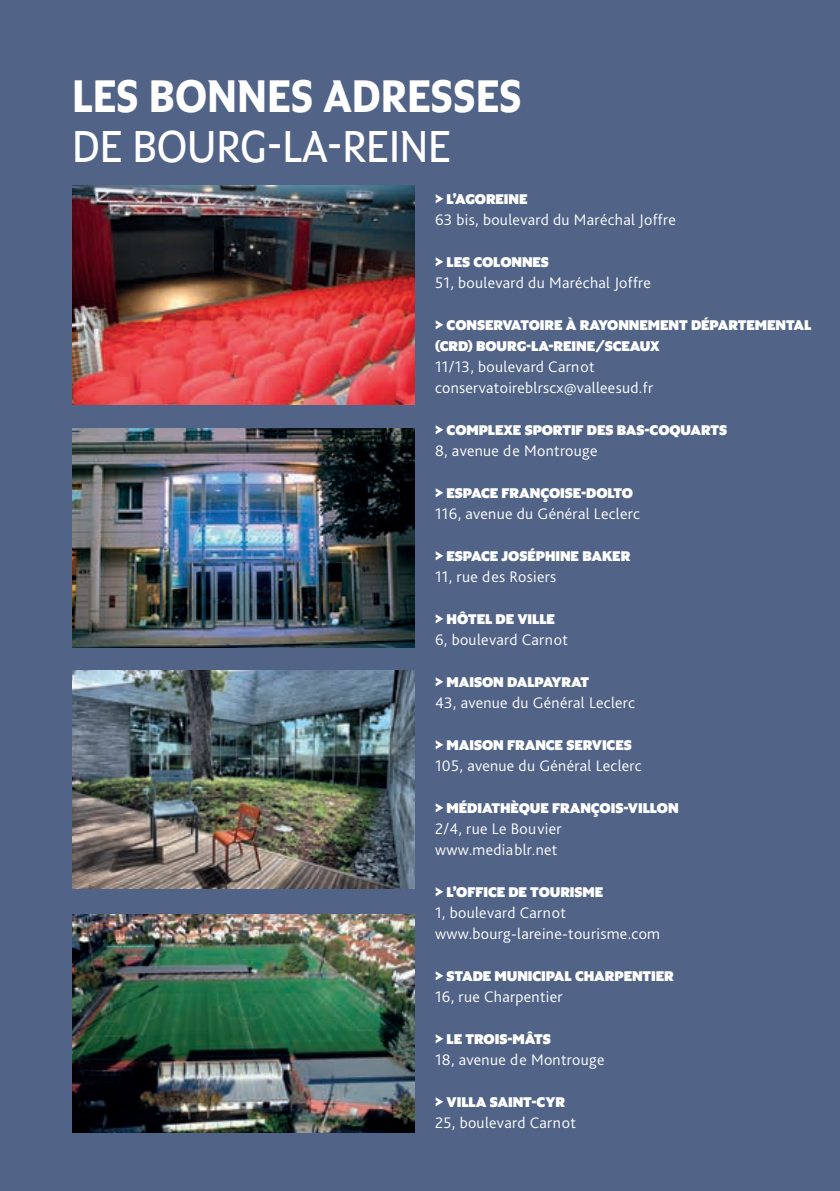
<style>
.page{position:relative;width:840px;height:1191px;background:#fff}
.page>*{position:absolute;margin:0;border:0;box-sizing:border-box;transform-origin:0 0}
.GROS_TITRE_2COUL{font:700 46.2px "Altis";color:#fff;scale:.91 1}
.GROS_TITRE_2COUL-2{font:46.2px "Altis";letter-spacing:-.005em;color:#fff;scale:.91 1}
.COURANT_sans_lettrin{font:300 16px "Bliss Pro";letter-spacing:.02em;color:#fff}
.COURANT_sans_lettrin-2{font:800 14px/21px "Altis";letter-spacing:-.005em;color:#fff}
</style>
<div class="page">
<div style="left:0;top:0;width:839px;height:1191px;background:#516387"></div>
<img style="left:72px;top:186px;width:342px;height:218px">
<img style="left:72px;top:429px;width:342px;height:218px">
<img style="left:72px;top:914px;width:342px;height:219px">
<img style="left:72px;top:670px;width:342px;height:219px">
<p class="GROS_TITRE_2COUL" style="left:72px;top:61px;width:495px">LES BONNES ADRESSES</p>
<p class="GROS_TITRE_2COUL-2" style="left:72px;top:113px;width:418px">DE BOURG-LA-REINE</p>
<p class="COURANT_sans_lettrin-2" style="left:435px;top:188px;width:94px">&gt; L’AGOREINE</p>
<p class="COURANT_sans_lettrin" style="left:435px;top:210px;width:242px">63 bis, boulevard du Maréchal Joffre</p>
<p class="COURANT_sans_lettrin-2" style="left:435px;top:251px;width:115px">&gt; LES COLONNES</p>
<p class="COURANT_sans_lettrin" style="left:435px;top:273px;width:217px">51, boulevard du Maréchal Joffre</p>
<p class="COURANT_sans_lettrin-2" style="left:435px;top:314px;width:377px">&gt; CONSERVATOIRE À RAYONNEMENT DÉPARTEMENTAL (CRD) BOURG-LA-REINE/SCEAUX</p>
<p class="COURANT_sans_lettrin" style="left:435px;top:357px;width:161px">11/13, boulevard Carnot</p>
<p class="COURANT_sans_lettrin" style="left:435px;top:378px;width:219px">conservatoireblrscx@valleesud.fr</p>
<p class="COURANT_sans_lettrin-2" style="left:435px;top:419px;width:293px">&gt; COMPLEXE SPORTIF DES BAS-COQUARTS</p>
<p class="COURANT_sans_lettrin" style="left:435px;top:441px;width:164px">8, avenue de Montrouge</p>
<p class="COURANT_sans_lettrin-2" style="left:435px;top:482px;width:199px">&gt; ESPACE FRANÇOISE-DOLTO</p>
<p class="COURANT_sans_lettrin" style="left:435px;top:504px;width:206px">116, avenue du Général Leclerc</p>
<p class="COURANT_sans_lettrin-2" style="left:435px;top:545px;width:197px">&gt; ESPACE JOSÉPHINE BAKER</p>
<p class="COURANT_sans_lettrin" style="left:435px;top:567px;width:122px">11, rue des Rosiers</p>
<p class="COURANT_sans_lettrin-2" style="left:435px;top:608px;width:121px">&gt; HÔTEL DE VILLE</p>
<p class="COURANT_sans_lettrin" style="left:435px;top:630px;width:134px">6, boulevard Carnot</p>
<p class="COURANT_sans_lettrin-2" style="left:435px;top:671px;width:155px">&gt; MAISON DALPAYRAT</p>
<p class="COURANT_sans_lettrin" style="left:435px;top:693px;width:201px">43, avenue du Général Leclerc</p>
<p class="COURANT_sans_lettrin-2" style="left:435px;top:734px;width:198px">&gt; MAISON FRANCE SERVICES</p>
<p class="COURANT_sans_lettrin" style="left:435px;top:756px;width:208px">105, avenue du Général Leclerc</p>
<p class="COURANT_sans_lettrin-2" style="left:435px;top:797px;width:245px">&gt; MÉDIATHÈQUE FRANÇOIS-VILLON</p>
<p class="COURANT_sans_lettrin" style="left:435px;top:819px;width:128px">2/4, rue Le Bouvier</p>
<p class="COURANT_sans_lettrin" style="left:435px;top:840px;width:124px">www.mediablr.net</p>
<p class="COURANT_sans_lettrin-2" style="left:435px;top:881px;width:170px">&gt; L’OFFICE DE TOURISME</p>
<p class="COURANT_sans_lettrin" style="left:435px;top:903px;width:132px">1, boulevard Carnot</p>
<p class="COURANT_sans_lettrin" style="left:435px;top:924px;width:226px">www.bourg-lareine-tourisme.com</p>
<p class="COURANT_sans_lettrin-2" style="left:435px;top:965px;width:240px">&gt; STADE MUNICIPAL CHARPENTIER</p>
<p class="COURANT_sans_lettrin" style="left:435px;top:987px;width:129px">16, rue Charpentier</p>
<p class="COURANT_sans_lettrin-2" style="left:435px;top:1028px;width:117px">&gt; LE TROIS-MÂTS</p>
<p class="COURANT_sans_lettrin" style="left:435px;top:1050px;width:171px">18, avenue de Montrouge</p>
<p class="COURANT_sans_lettrin-2" style="left:435px;top:1091px;width:131px">&gt; VILLA SAINT-CYR</p>
<p class="COURANT_sans_lettrin" style="left:435px;top:1113px;width:142px">25, boulevard Carnot</p>
</div>
